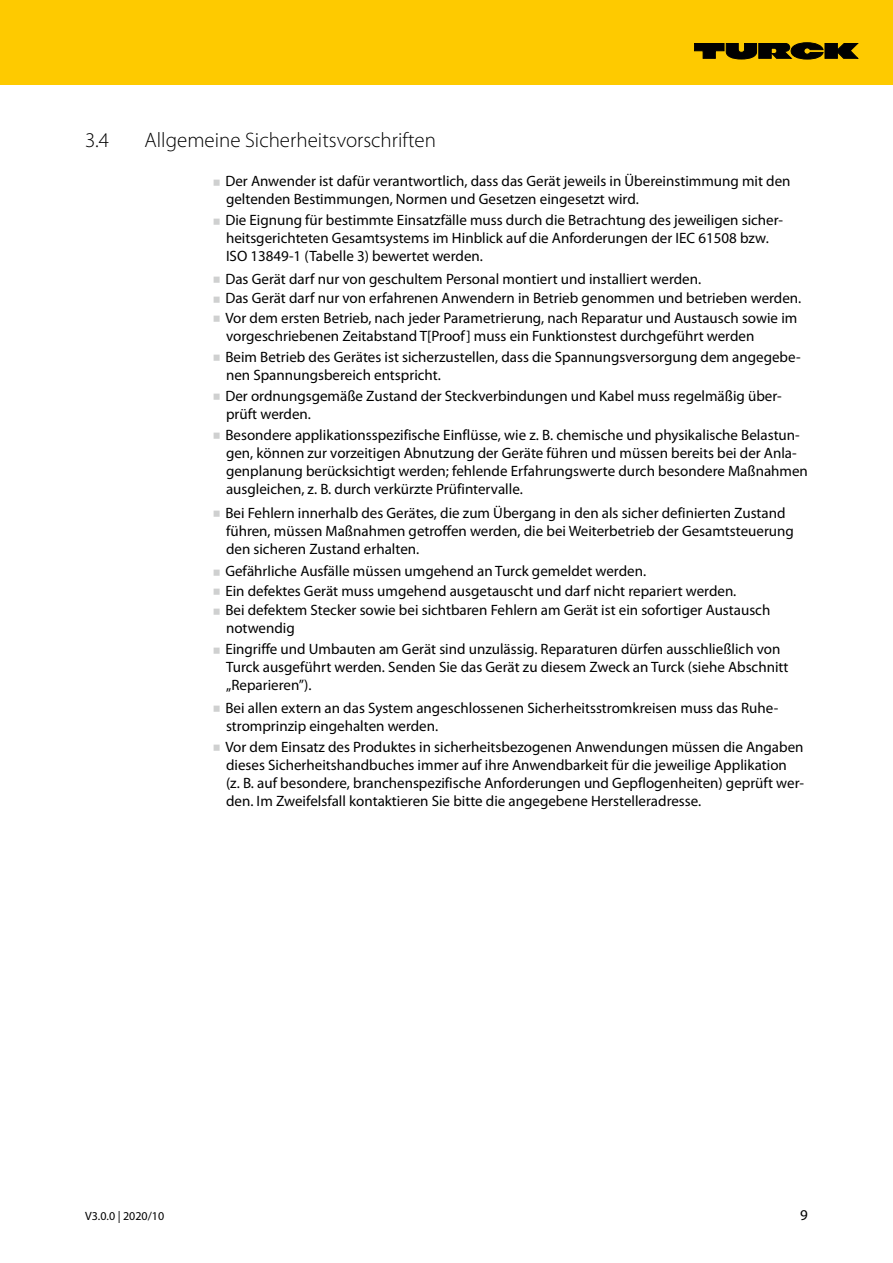
<style>
.page{position:relative;width:893px;height:1263px;background:#fff}
.page>*{position:absolute;margin:0;border:0;box-sizing:border-box;transform-origin:0 0}
.t1{font:300 21px "Myriad Pro";color:#000}
.t2{font:15px/18px "Myriad Pro";color:#000}
.t3{font:12px "Myriad Pro";color:#000}
.s1{font-family:"Minion Pro";font-weight:700;font-size:21px;color:#cfd0d0}
</style>
<div class="page">
<div style="left:0;top:0;width:893px;height:85px;background:#feca00"></div>
<svg style="left:694px;top:43px;width:164px;height:16px"></svg>
<h1 class="t1" style="left:85px;top:127px;width:26px">3.4</h1>
<h1 class="t1" style="left:145px;top:127px;width:293px">Allgemeine Sicherheitsvorschriften</h1>
<p class="t2" style="left:226px;top:172px;width:566px;text-indent:-13px"><span class="s1">■</span> Der Anwender ist dafür verantwortlich, dass das Gerät jeweils in Übereinstimmung mit den geltenden Bestimmungen, Normen und Gesetzen eingesetzt wird.</p>
<p class="t2" style="left:226px;top:211px;width:559px;text-indent:-13px"><span class="s1">■</span> Die Eignung für bestimmte Einsatzfälle muss durch die Betrachtung des jeweiligen sicher&shy;heitsgerichteten Gesamtsystems im Hinblick auf die Anforderungen der IEC 61508 bzw.<br>ISO 13849-1 (Tabelle 3) bewertet werden.</p>
<p class="t2" style="left:213px;top:269px;width:490px"><span class="s1">■</span> Das Gerät darf nur von geschultem Personal montiert und installiert werden.</p>
<p class="t2" style="left:213px;top:289px;width:590px"><span class="s1">■</span> Das Gerät darf nur von erfahrenen Anwendern in Betrieb genommen und betrieben werden.</p>
<p class="t2" style="left:226px;top:308px;width:573px;text-indent:-14px"><span class="s1">■</span> Vor dem ersten Betrieb, nach jeder Parametrierung, nach Reparatur und Austausch sowie im vorgeschriebenen Zeitabstand T[Proof] muss ein Funktionstest durchgeführt werden</p>
<p class="t2" style="left:226px;top:347px;width:576px;text-indent:-13px"><span class="s1">■</span> Beim Betrieb des Gerätes ist sicherzustellen, dass die Spannungsversorgung dem angegebe&shy;nen Spannungsbereich entspricht.</p>
<p class="t2" style="left:226px;top:386px;width:557px;text-indent:-13px"><span class="s1">■</span> Der ordnungsgemäße Zustand der Steckverbindungen und Kabel muss regelmäßig über&shy;prüft werden.</p>
<p class="t2" style="left:226px;top:425px;width:583px;text-indent:-14px"><span class="s1">■</span> Besondere applikationsspezifische Einflüsse, wie z. B. chemische und physikalische Belastun&shy;gen, können zur vorzeitigen Abnutzung der Geräte führen und müssen bereits bei der Anla&shy;genplanung berücksichtigt werden; fehlende Erfahrungswerte durch besondere Maßnahmen ausgleichen, z. B. durch verkürzte Prüfintervalle.</p>
<p class="t2" style="left:226px;top:503px;width:569px;text-indent:-14px"><span class="s1">■</span> Bei Fehlern innerhalb des Gerätes, die zum Übergang in den als sicher definierten Zustand führen, müssen Maßnahmen getroffen werden, die bei Weiterbetrieb der Gesamtsteuerung den sicheren Zustand erhalten.</p>
<p class="t2" style="left:213px;top:562px;width:435px"><span class="s1">■</span> Gefährliche Ausfälle müssen umgehend an Turck gemeldet werden.</p>
<p class="t2" style="left:213px;top:581px;width:525px"><span class="s1">■</span> Ein defektes Gerät muss umgehend ausgetauscht und darf nicht repariert werden.</p>
<p class="t2" style="left:226px;top:601px;width:546px;text-indent:-14px"><span class="s1">■</span> Bei defektem Stecker sowie bei sichtbaren Fehlern am Gerät ist ein sofortiger Austausch notwendig</p>
<p class="t2" style="left:226px;top:640px;width:564px;text-indent:-14px"><span class="s1">■</span> Eingriffe und Umbauten am Gerät sind unzulässig. Reparaturen dürfen ausschließlich von<br>Turck ausgeführt werden. Senden Sie das Gerät zu diesem Zweck an Turck (siehe Abschnitt „Reparieren”).</p>
<p class="t2" style="left:226px;top:698px;width:554px;text-indent:-13px"><span class="s1">■</span> Bei allen extern an das System angeschlossenen Sicherheitsstromkreisen muss das Ruhe&shy;stromprinzip eingehalten werden.</p>
<p class="t2" style="left:226px;top:737px;width:579px;text-indent:-14px"><span class="s1">■</span> Vor dem Einsatz des Produktes in sicherheitsbezogenen Anwendungen müssen die Angaben dieses Sicherheitshandbuches immer auf ihre Anwendbarkeit für die jeweilige Applikation (z. B. auf besondere, branchenspezifische Anforderungen und Gepflogenheiten) geprüft wer&shy;den. Im Zweifelsfall kontaktieren Sie bitte die angegebene Herstelleradresse.</p>
<p class="t3" style="left:85px;top:1209px;width:81px">V3.0.0 | 2020/10</p>
<p class="t2" style="left:800px;top:1206px;width:9px">9</p>
</div>
